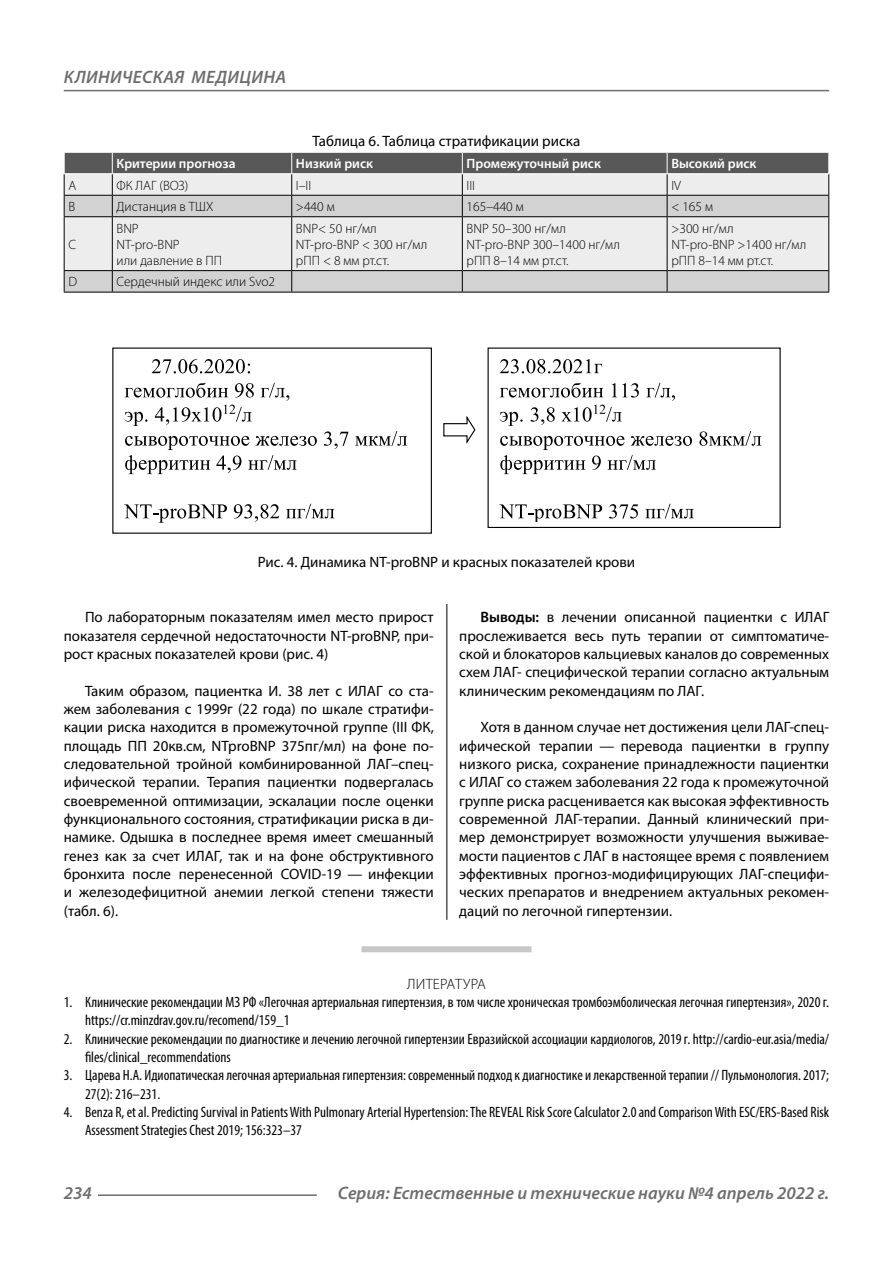
<style>
.page{position:relative;width:893px;height:1263px;background:#fff}
.page>*{position:absolute;margin:0;border:0;box-sizing:border-box;transform-origin:0 0}
.t1{font:italic 600 18px "Myriad Pro";color:#6e6e6e}
.Normal{font:15px/18.3px "Myriad Pro";color:#000;text-align:justify}
.t2{font:condensed 15px/18.3px "Myriad Pro";color:#000}
.podpis{font:15px "Myriad Pro";color:#000}
.Literature{font:300 15px "Myriad Pro";letter-spacing:.02em;color:#000}
.Tab_content{font:300 13.5px "Myriad Pro";color:#000}
.Tab_header{font:600 13.5px "Myriad Pro";color:#fff}
.s1{font-weight:600}
</style>
<div class="page">
<hr style="left:446px;top:128px;width:1px;height:1007px;background:#000">
<div style="left:361px;top:946px;width:170px;height:6px;background:#c7c7c7"></div>
<div style="left:64px;top:128px;width:765px;height:476px;background:#fff"></div>
<svg style="left:65px;top:217px;width:763px;height:75px;background:#e2e2e2"></svg>
<hr style="left:64px;top:216px;width:48px;height:1px;background:#000">
<hr style="left:64px;top:217px;width:1px;height:53px;background:#000">
<hr style="left:112px;top:216px;width:180px;height:1px;background:#000">
<hr style="left:112px;top:217px;width:1px;height:53px;background:#000">
<hr style="left:292px;top:216px;width:170px;height:1px;background:#000">
<hr style="left:291px;top:217px;width:1px;height:53px;background:#000">
<hr style="left:462px;top:216px;width:205px;height:1px;background:#000">
<hr style="left:462px;top:217px;width:1px;height:53px;background:#000">
<hr style="left:667px;top:216px;width:162px;height:1px;background:#000">
<hr style="left:667px;top:217px;width:1px;height:53px;background:#000">
<hr style="left:828px;top:217px;width:1px;height:53px;background:#000">
<hr style="left:64px;top:270px;width:48px;height:1px;background:#000">
<svg style="left:64px;top:271px;width:1px;height:21px"></svg>
<hr style="left:112px;top:270px;width:180px;height:1px;background:#000">
<svg style="left:112px;top:271px;width:1px;height:21px"></svg>
<hr style="left:292px;top:270px;width:170px;height:1px;background:#000">
<svg style="left:291px;top:271px;width:1px;height:21px"></svg>
<hr style="left:462px;top:270px;width:205px;height:1px;background:#000">
<svg style="left:462px;top:271px;width:1px;height:21px"></svg>
<hr style="left:667px;top:270px;width:162px;height:1px;background:#000">
<svg style="left:667px;top:271px;width:1px;height:21px"></svg>
<svg style="left:828px;top:271px;width:1px;height:21px"></svg>
<hr style="left:64px;top:292px;width:48px;height:1px;background:#000">
<hr style="left:112px;top:292px;width:180px;height:1px;background:#000">
<hr style="left:292px;top:292px;width:170px;height:1px;background:#000">
<hr style="left:462px;top:292px;width:205px;height:1px;background:#000">
<hr style="left:667px;top:292px;width:162px;height:1px;background:#000">
<svg style="left:64px;top:152px;width:765px;height:64px;background:#b0b0b0"></svg>
<hr style="left:64px;top:173px;width:48px;height:1px;background:#fff">
<hr style="left:112px;top:173px;width:180px;height:1px;background:#fff">
<hr style="left:292px;top:173px;width:170px;height:1px;background:#fff">
<hr style="left:462px;top:173px;width:205px;height:1px;background:#fff">
<hr style="left:667px;top:173px;width:162px;height:1px;background:#fff">
<svg style="left:152px;top:359px;width:98px;height:14px"></svg>
<svg style="left:125px;top:383px;width:103px;height:15px"></svg>
<svg style="left:235px;top:383px;width:19px;height:15px"></svg>
<svg style="left:261px;top:383px;width:28px;height:18px"></svg>
<svg style="left:125px;top:412px;width:22px;height:14px"></svg>
<svg style="left:155px;top:405px;width:97px;height:20px"></svg>
<svg style="left:324px;top:431px;width:24px;height:18px"></svg>
<svg style="left:355px;top:431px;width:52px;height:15px"></svg>
<svg style="left:125px;top:436px;width:192px;height:38px"></svg>
<svg style="left:124px;top:504px;width:103px;height:19px"></svg>
<svg style="left:234px;top:504px;width:45px;height:18px"></svg>
<svg style="left:286px;top:504px;width:48px;height:14px"></svg>
<div style="left:488px;top:347px;width:293px;height:181px;border:1px solid #000"></div>
<svg style="left:500px;top:359px;width:102px;height:14px"></svg>
<svg style="left:500px;top:383px;width:103px;height:15px"></svg>
<svg style="left:612px;top:383px;width:27px;height:14px"></svg>
<svg style="left:646px;top:383px;width:29px;height:18px"></svg>
<svg style="left:500px;top:412px;width:23px;height:14px"></svg>
<svg style="left:531px;top:407px;width:24px;height:18px"></svg>
<svg style="left:562px;top:405px;width:60px;height:17px"></svg>
<svg style="left:699px;top:431px;width:62px;height:15px"></svg>
<svg style="left:500px;top:436px;width:192px;height:38px"></svg>
<svg style="left:499px;top:504px;width:103px;height:17px"></svg>
<svg style="left:609px;top:504px;width:29px;height:14px"></svg>
<svg style="left:645px;top:504px;width:49px;height:14px"></svg>
<svg style="left:443px;top:416px;width:33px;height:28px"></svg>
<hr style="left:98px;top:1194px;width:219px;height:2px;background:#6e6e6e">
<hr style="left:64px;top:90px;width:765px;height:1px;background:#6e6e6e">
<p class="t1" style="left:64px;top:66px;width:23px">Клиническая</p>
<p class="t1" style="left:191px;top:66px;width:13px">медицина</p>
<p class="podpis" style="left:313px;top:132px;width:269px">Таблица 6. Таблица стратификации риска</p>
<p class="Tab_header" style="left:117px;top:155px;width:121px">Критерии прогноза</p>
<p class="Tab_header" style="left:296px;top:155px;width:78px">Низкий риск</p>
<p class="Tab_header" style="left:467px;top:155px;width:136px">Промежуточный риск</p>
<p class="Tab_header" style="left:671px;top:155px;width:87px">Высокий риск</p>
<p class="Tab_content" style="left:68px;top:177px;width:9px">А</p>
<p class="Tab_content" style="left:117px;top:177px;width:73px">ФК ЛАГ (ВОЗ)</p>
<p class="Tab_content" style="left:296px;top:177px;width:17px">I–II</p>
<p class="Tab_content" style="left:467px;top:177px;width:10px">III</p>
<p class="Tab_content" style="left:671px;top:177px;width:11px">IV</p>
<p class="Tab_content" style="left:68px;top:198px;width:8px">B</p>
<p class="Tab_content" style="left:117px;top:198px;width:98px">Дистанция в ТШХ</p>
<p class="Tab_content" style="left:296px;top:198px;width:40px">&gt;440 м</p>
<p class="Tab_content" style="left:467px;top:198px;width:59px">165–440 м</p>
<p class="Tab_content" style="left:671px;top:198px;width:43px">&lt; 165 м</p>
<p class="Tab_content" style="left:68px;top:236px;width:9px">C</p>
<p class="Tab_content" style="left:296px;top:220px;width:82px">BNP&lt; 50 нг/мл</p>
<p class="Tab_content" style="left:296px;top:236px;width:133px">NT-pro-BNP &lt; 300 нг/мл</p>
<p class="Tab_content" style="left:296px;top:252px;width:95px">рПП &lt; 8 мм рт.ст.</p>
<p class="Tab_content" style="left:467px;top:220px;width:101px">BNP 50–300 нг/мл</p>
<p class="Tab_content" style="left:467px;top:236px;width:155px">NT-pro-BNP 300–1400 нг/мл</p>
<p class="Tab_content" style="left:467px;top:252px;width:103px">рПП 8–14 мм рт.ст.</p>
<p class="Tab_content" style="left:671px;top:220px;width:64px">&gt;300 нг/мл</p>
<p class="Tab_content" style="left:671px;top:236px;width:136px">NT-pro-BNP &gt;1400 нг/мл</p>
<p class="Tab_content" style="left:671px;top:252px;width:103px">рПП 8–14 мм рт.ст.</p>
<p class="Tab_content" style="left:117px;top:220px;width:24px">BNP</p>
<p class="Tab_content" style="left:117px;top:236px;width:65px">NT-pro-BNP</p>
<p class="Tab_content" style="left:117px;top:252px;width:107px">или давление в ПП</p>
<p class="Tab_content" style="left:68px;top:274px;width:10px">D</p>
<p class="Tab_content" style="left:117px;top:274px;width:160px">Сердечный индекс или Svo2</p>
<p class="podpis" style="left:258px;top:553px;width:379px">Рис. 4. Динамика NT-proBNР и красных показателей крови</p>
<p class="Normal" style="left:64px;top:608px;width:371px;text-indent:21px">По лабораторным показателям имел место прирост показателя сердечной недостаточности NT-proBNР, при&shy;рост красных показателей крови (рис. 4)</p>
<p class="Normal" style="left:64px;top:681px;width:371px;text-indent:21px">Таким образом, пациентка И. 38 лет с ИЛАГ со ста&shy;жем заболевания с 1999г (22 года) по шкале стратифи&shy;кации риска находится в промежуточной группе (III ФК, площадь ПП 20кв.см, NTproBNP 375пг/мл) на фоне по&shy;следовательной тройной комбинированной ЛАГ–спец&shy;ифической терапии. Терапия пациентки подвергалась своевременной оптимизации, эскалации после оценки функционального состояния, стратификации риска в ди&shy;намике. Одышка в последнее время имеет смешанный генез как за счет ИЛАГ, так и на фоне обструктивного бронхита после перенесенной COVID‑19 — инфекции и железодефицитной анемии легкой степени тяжести (табл. 6).</p>
<p class="Normal" style="left:459px;top:608px;width:371px;text-indent:21px"><span class="s1">Выводы:</span> в лечении описанной пациентки с ИЛАГ прослеживается весь путь терапии от симптоматиче&shy;ской и блокаторов кальциевых каналов до современных схем ЛАГ- специфической терапии согласно актуальным клиническим рекомендациям по ЛАГ.</p>
<p class="Normal" style="left:459px;top:718px;width:371px;text-indent:21px">Хотя в данном случае нет достижения цели ЛАГ-спец&shy;ифической терапии — перевода пациентки в группу низкого риска, сохранение принадлежности пациентки с ИЛАГ со стажем заболевания 22 года к промежуточной группе риска расценивается как высокая эффективность современной ЛАГ-терапии. Данный клинический при&shy;мер демонстрирует возможности улучшения выживае&shy;мости пациентов с ЛАГ в настоящее время с появлением эффективных прогноз-модифицирующих ЛАГ-специфи&shy;ческих препаратов и внедрением актуальных рекомен&shy;даций по легочной гипертензии.</p>
<p class="Literature" style="left:407px;top:975px;width:80px">ЛИТЕРАТУРА</p>
<p class="t2" style="left:85px;top:993px;width:746px;text-indent:-21px">1. Клинические рекомендации МЗ РФ «Легочная артериальная гипертензия, в том числе хроническая тромбоэмболическая легочная гипертензия», 2020 г. https://cr.minzdrav.gov.ru/recomend/159_1</p>
<p class="t2" style="left:85px;top:1029px;width:746px;text-indent:-21px">2. Клинические рекомендации по диагностике и лечению легочной гипертензии Евразийской ассоциации кардиологов, 2019 г. http://cardio-eur.asia/media/ files/clinical_recommendations</p>
<p class="t2" style="left:85px;top:1066px;width:746px;text-indent:-21px">3. Царева Н.А. Идиопатическая легочная артериальная гипертензия: современный подход к диагностике и лекарственной терапии // Пульмонология. 2017;<br>27(2): 216–231.</p>
<p class="t2" style="left:85px;top:1103px;width:746px;text-indent:-21px">4. Benza R, et al. Predicting Survival in Patients With Pulmonary Arterial Hypertension: The REVEAL Risk Score Calculator 2.0 and Comparison With ESC/ERS-Based Risk<br>Assessment Strategies Chest 2019; 156:323–37</p>
<p class="t1" style="left:64px;top:1182px;width:30px">234</p>
<p class="t1" style="left:338px;top:1182px;width:493px">Серия: Естественные и технические науки №4 апрель 2022 г.</p>
</div>
